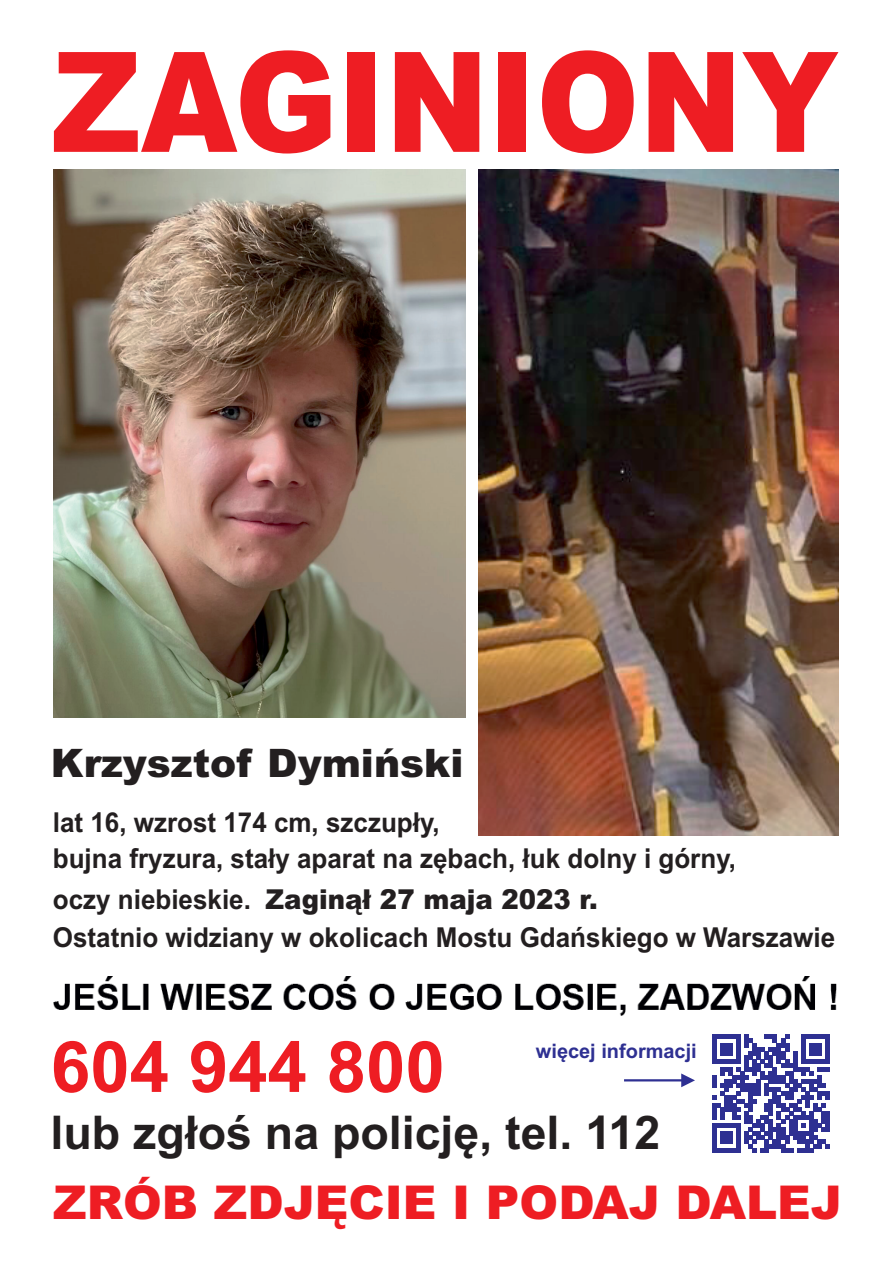
<style>
.page{position:relative;width:893px;height:1263px;background:#fff}
.page>*{position:absolute;margin:0;border:0;box-sizing:border-box;transform-origin:0 0}
.t1{font:900 139.35px "Arial";color:#ee1d23;scale:.89 1}
.t2{font:700 70.8px "Arial";color:#ee1d23}
.t3{font:900 46.65px "Arial";color:#ee1d23}
.t4{font:700 46.5px "Arial";color:#231f20}
.t5{font:900 39.3px "Arial";color:#231f20}
.t6{font:700 27.45px/35.2px "Arial";color:#231f20;scale:.95 1}
.t7{font:700 19.95px "Arial";color:#2e3092}
.s1{font-weight:900}
</style>
<div class="page">
<img style="left:54px;top:976px;width:783px;height:39px">
<svg style="left:712px;top:1035px;width:117px;height:117px"></svg>
<img style="left:478px;top:169px;width:360px;height:667px">
<svg style="left:624px;top:1073px;width:71px;height:14px"></svg>
<img style="left:54px;top:169px;width:411px;height:549px">
<h1 class="t1" style="left:52px;top:52px;width:885px">ZAGINIONY</h1>
<h3 class="t5" style="left:51px;top:749px;width:414px">Krzysztof Dymiński</h3>
<p class="t6" style="left:53px;top:807px;width:721px">lat 16, wzrost 174 cm, szczupły,<br>bujna fryzura, stały aparat na zębach, łuk dolny i górny,</p>
<p class="t6" style="left:53px;top:883px;width:825px;line-height:38.4px">oczy niebieskie. <span class="s1">Zaginął 27 maja 2023 r.<br></span>Ostatnio widziany w okolicach Mostu Gdańskiego w Warszawie</p>
<h2 class="t2" style="left:51px;top:1040px;width:395px">604 944 800</h2>
<h3 class="t4" style="left:51px;top:1115px;width:611px">lub zgłoś na policję, tel. 112</h3>
<p class="t7" style="left:536px;top:1043px;width:162px">więcej informacji</p>
<h3 class="t3" style="left:53px;top:1185px;width:790px">ZRÓB ZDJĘCIE I PODAJ DALEJ</h3>
</div>
